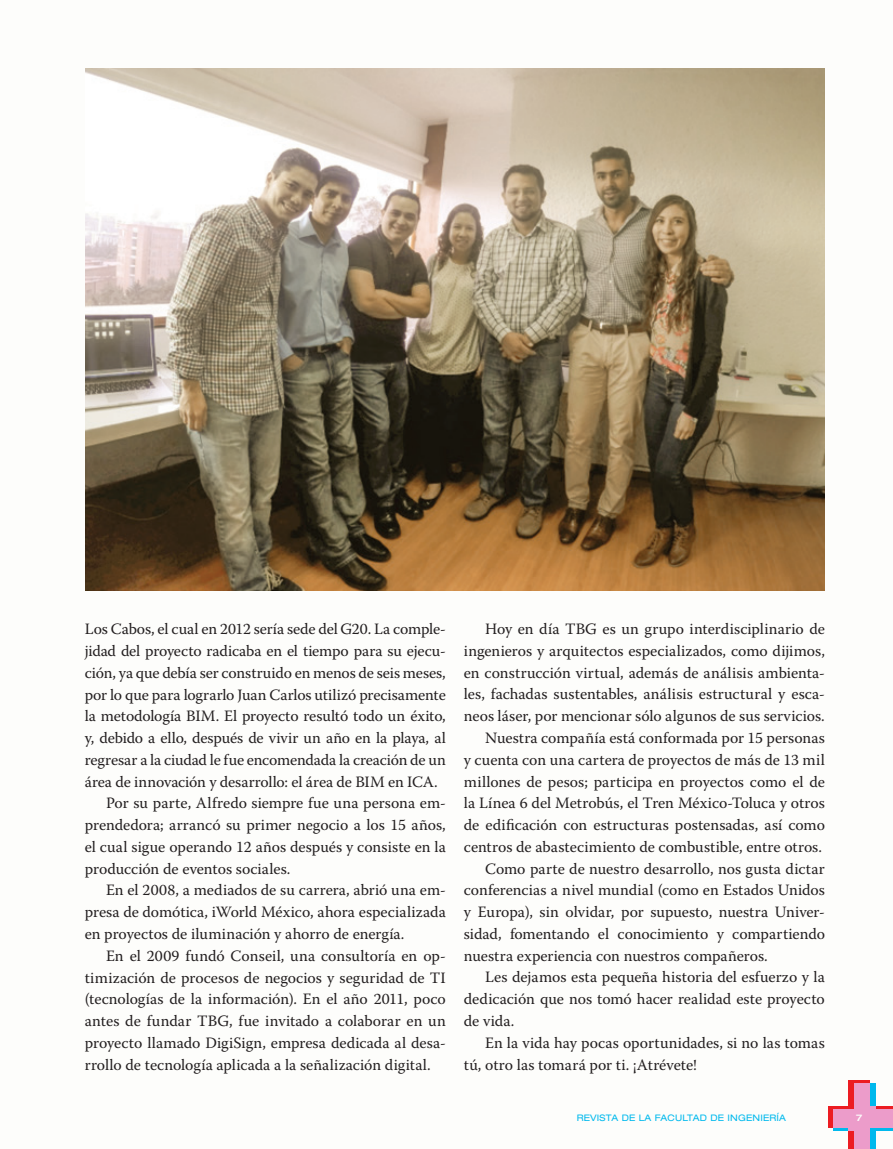
<style>
.page{position:relative;width:893px;height:1149px;background:#fff}
.page>*{position:absolute;margin:0;border:0;box-sizing:border-box;transform-origin:0 0}
.t1{font:15.75px "Warnock Pro";letter-spacing:-.005em;color:#231f20}
.t2{font:500 expanded 9.15px "Helvetica Neue LT Pro";color:#fff}
.t3{font:expanded 9px "Helvetica Neue LT Pro";letter-spacing:.02em;color:#00bbf1}
</style>
<div class="page">
<div style="left:0;top:0;width:893px;height:1148px;background:#fdfdfb"></div>
<img style="left:85px;top:68px;width:740px;height:522px">
<p class="t1" style="left:85px;top:619px;width:363px">Los Cabos, el cual en 2012 sería sede del G20. La comple-</p>
<p class="t1" style="left:85px;top:641px;width:363px">jidad del proyecto radicaba en el tiempo para su ejecu-</p>
<p class="t1" style="left:85px;top:663px;width:362px">ción, ya que debía ser construido en menos de seis meses,</p>
<p class="t1" style="left:85px;top:684px;width:362px">por lo que para lograrlo Juan Carlos utilizó precisamente</p>
<p class="t1" style="left:85px;top:706px;width:363px">la metodología BIM. El proyecto resultó todo un éxito,</p>
<p class="t1" style="left:85px;top:728px;width:363px">y, debido a ello, después de vivir un año en la playa, al</p>
<p class="t1" style="left:85px;top:750px;width:363px">regresar a la ciudad le fue encomendada la creación de un</p>
<p class="t1" style="left:85px;top:771px;width:354px">área de innovación y desarrollo: el área de BIM en ICA.</p>
<p class="t1" style="left:106px;top:793px;width:341px">Por su parte, Alfredo siempre fue una persona em-</p>
<p class="t1" style="left:85px;top:815px;width:363px">prendedora; arrancó su primer negocio a los 15 años,</p>
<p class="t1" style="left:85px;top:837px;width:363px">el cual sigue operando 12 años después y consiste en la</p>
<p class="t1" style="left:85px;top:858px;width:207px">producción de eventos sociales.</p>
<p class="t1" style="left:106px;top:880px;width:341px">En el 2008, a mediados de su carrera, abrió una em-</p>
<p class="t1" style="left:85px;top:902px;width:363px">presa de domótica, iWorld México, ahora especializada</p>
<p class="t1" style="left:85px;top:924px;width:321px">en proyectos de iluminación y ahorro de energía.</p>
<p class="t1" style="left:106px;top:945px;width:341px">En el 2009 fundó Conseil, una consultoría en op-</p>
<p class="t1" style="left:85px;top:967px;width:362px">timización de procesos de negocios y seguridad de TI</p>
<p class="t1" style="left:85px;top:989px;width:363px">(tecnologías de la información). En el año 2011, poco</p>
<p class="t1" style="left:85px;top:1011px;width:363px">antes de fundar TBG, fue invitado a colaborar en un</p>
<p class="t1" style="left:85px;top:1032px;width:363px">proyecto llamado DigiSign, empresa dedicada al desa-</p>
<p class="t1" style="left:85px;top:1054px;width:348px">rrollo de tecnología aplicada a la señalización digital.</p>
<p class="t1" style="left:485px;top:619px;width:341px">Hoy en día TBG es un grupo interdisciplinario de</p>
<p class="t1" style="left:464px;top:641px;width:363px">ingenieros y arquitectos especializados, como dijimos,</p>
<p class="t1" style="left:464px;top:662px;width:363px">en construcción virtual, además de análisis ambienta-</p>
<p class="t1" style="left:464px;top:684px;width:363px">les, fachadas sustentables, análisis estructural y esca-</p>
<p class="t1" style="left:464px;top:706px;width:362px">neos láser, por mencionar sólo algunos de sus servicios.</p>
<p class="t1" style="left:485px;top:728px;width:341px">Nuestra compañía está conformada por 15 personas</p>
<p class="t1" style="left:464px;top:749px;width:363px">y cuenta con una cartera de proyectos de más de 13 mil</p>
<p class="t1" style="left:464px;top:771px;width:363px">millones de pesos; participa en proyectos como el de</p>
<p class="t1" style="left:464px;top:793px;width:363px">la Línea 6 del Metrobús, el Tren México-Toluca y otros</p>
<p class="t1" style="left:464px;top:815px;width:363px">de edificación con estructuras postensadas, así como</p>
<p class="t1" style="left:464px;top:836px;width:360px">centros de abastecimiento de combustible, entre otros.</p>
<p class="t1" style="left:485px;top:858px;width:341px">Como parte de nuestro desarrollo, nos gusta dictar</p>
<p class="t1" style="left:464px;top:880px;width:363px">conferencias a nivel mundial (como en Estados Unidos</p>
<p class="t1" style="left:464px;top:902px;width:363px">y Europa), sin olvidar, por supuesto, nuestra Univer-</p>
<p class="t1" style="left:464px;top:923px;width:363px">sidad, fomentando el conocimiento y compartiendo</p>
<p class="t1" style="left:464px;top:945px;width:305px">nuestra experiencia con nuestros compañeros.</p>
<p class="t1" style="left:485px;top:967px;width:341px">Les dejamos esta pequeña historia del esfuerzo y la</p>
<p class="t1" style="left:464px;top:989px;width:363px">dedicación que nos tomó hacer realidad este proyecto</p>
<p class="t1" style="left:464px;top:1010px;width:52px">de vida.</p>
<p class="t1" style="left:485px;top:1032px;width:341px">En la vida hay pocas oportunidades, si no las tomas</p>
<p class="t1" style="left:464px;top:1054px;width:235px">tú, otro las tomará por ti. ¡Atrévete!</p>
<p class="t3" style="left:577px;top:1112px;width:211px">REVISTA DE LA FACULTAD DE I NGENIERÍA</p>
<p class="t2" style="left:856px;top:1111px;width:8px">7</p>
</div>
